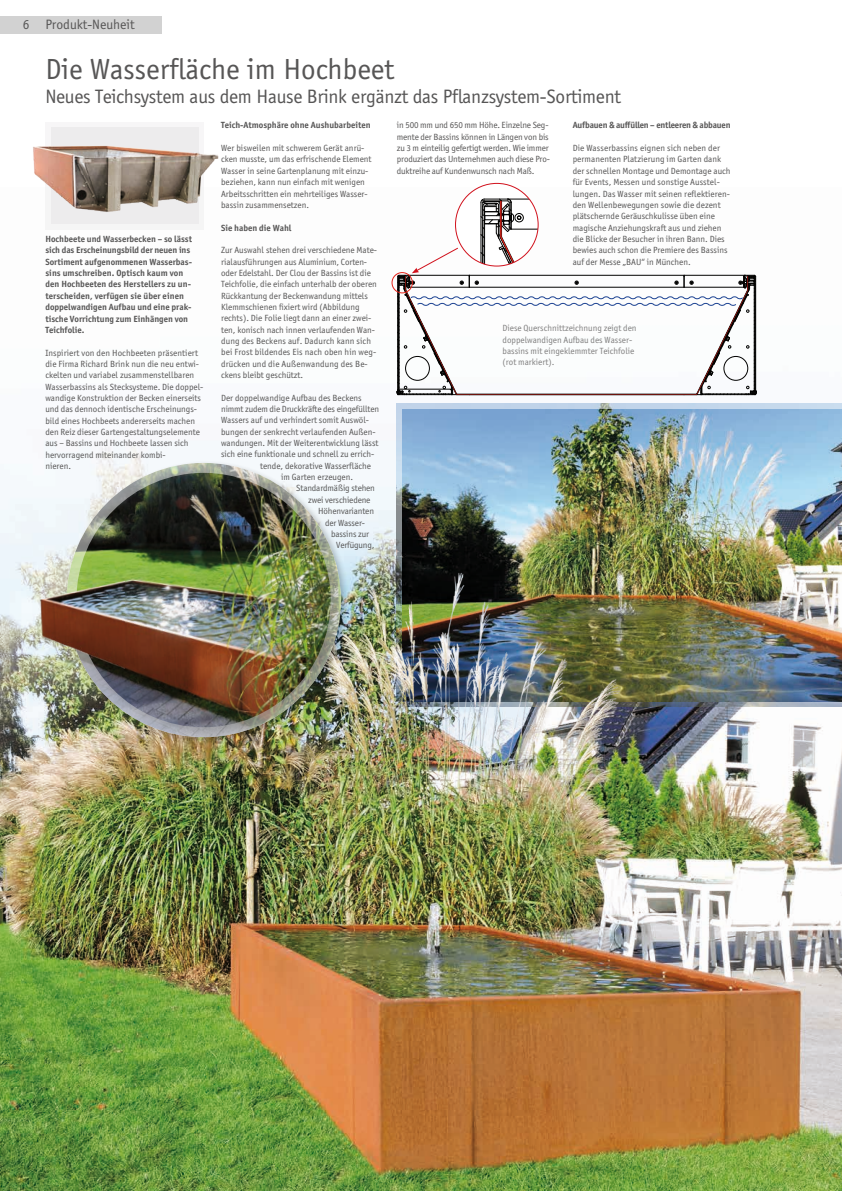
<style>
.page{position:relative;width:842px;height:1191px;background:#fff}
.page>*{position:absolute;margin:0;border:0;box-sizing:border-box;transform-origin:0 0}
.t1{font:30px "Officina Sans";color:#575656}
.t2{font:20px "Officina Sans";letter-spacing:-.015em;color:#575656}
.t3{font:14px "Officina Sans";color:#575656}
.t4{font:9px/11.3px "Officina Sans ITC Pro";color:#575656}
.t5{font:700 9px/11.3px "Officina Sans ITC Pro";color:#575656}
.t6{font:9px/11.3px "Officina Sans ITC Pro";color:#807f7f}
.t7{font:700 9px "Officina Sans ITC Pro";letter-spacing:-.02em;color:#575656}
</style>
<div class="page">
<img style="left:0;top:187px;width:842px;height:1004px">
<div style="left:0;top:16px;width:162px;height:17px;background:#d2d2d2"></div>
<img style="left:397px;top:403px;width:445px;height:304px">
<img style="left:403px;top:409px;width:439px;height:292px">
<img style="left:271px;top:556px;width:406px;height:216px">
<img style="left:24px;top:127px;width:207px;height:129px">
<div style="left:60px;top:456px;width:287px;height:7px;background:#f5f9fc"></div>
<img style="left:60px;top:463px;width:287px;height:281px">
<div style="left:74px;top:470px;width:271px;height:271px;background:#1c1c1b;opacity:.2"></div>
<img style="left:70px;top:473px;width:267px;height:260px">
<img style="left:34px;top:575px;width:91px;height:109px">
<div style="left:392px;top:272px;width:20px;height:21px;border:1px solid #e42319;border-radius:50%"></div>
<div style="left:455px;top:183px;width:83px;height:83px;background:#fff;border-radius:50%"></div>
<svg style="left:397px;top:198px;width:360px;height:197px"></svg>
<h3 class="t3" style="left:23px;top:16px;width:113px">6 Produkt-Neuheit</h3>
<h1 class="t1" style="left:45px;top:53px;width:350px">Die Wasserfläche im Hochbeet</h1>
<h2 class="t2" style="left:45px;top:85px;width:577px">Neues Teichsystem aus dem Hause Brink ergänzt das Pflanzsystem-Sortiment</h2>
<p class="t4" style="left:397px;top:120px;width:155px">in 500 mm und 650 mm Höhe. Einzelne Seg&shy;mente der Bassins können in Längen von bis zu 3 m einteilig gefertigt werden. Wie immer produziert das Unternehmen auch diese Pro&shy;duktreihe auf Kundenwunsch nach Maß.</p>
<p class="t7" style="left:573px;top:120px;width:159px">Aufbauen &amp; auffüllen – entleeren &amp; abbauen</p>
<p class="t5" style="left:221px;top:120px;width:151px">Teich-Atmosphäre ohne Aushubarbeiten</p>
<p class="t4" style="left:221px;top:142px;width:152px">Wer bisweilen mit schwerem Gerät anrü&shy;cken musste, um das erfrischende Element Wasser in seine Gartenplanung mit einzu&shy;beziehen, kann nun einfach mit wenigen Arbeitsschritten ein mehrteiliges Wasser&shy;bassin zusammensetzen.</p>
<p class="t5" style="left:221px;top:222px;width:72px">Sie haben die Wahl</p>
<p class="t4" style="left:221px;top:244px;width:157px">Zur Auswahl stehen drei verschiedene Mate&shy;rialausführungen aus Aluminium, Corten&shy;oder Edelstahl. Der Clou der Bassins ist die Teichfolie, die einfach unterhalb der oberen Rückkantung der Beckenwandung mittels Klemmschienen fixiert wird (Abbildung rechts). Die Folie liegt dann an einer zwei&shy;ten, konisch nach innen verlaufenden Wan&shy;dung des Beckens auf. Dadurch kann sich bei Frost bildendes Eis nach oben hin weg&shy;drücken und die Außenwandung des Be&shy;ckens bleibt geschützt.</p>
<p class="t4" style="left:221px;top:392px;width:142px">Der doppelwandige Aufbau des Beckens</p>
<p class="t4" style="left:221px;top:403px;width:159px">nimmt zudem die Druckkräfte des eingefüllten</p>
<p class="t4" style="left:221px;top:415px;width:149px">Wassers auf und verhindert somit Auswöl-</p>
<p class="t4" style="left:221px;top:426px;width:156px">bungen der senkrecht verlaufenden Außen-</p>
<p class="t4" style="left:221px;top:437px;width:159px">wandungen. Mit der Weiterentwicklung lässt</p>
<p class="t4" style="left:221px;top:449px;width:155px">sich eine funktionale und schnell zu errich-</p>
<p class="t4" style="left:260px;top:460px;width:112px">tende, dekorative Wasserfläche</p>
<p class="t4" style="left:281px;top:471px;width:73px">im Garten erzeugen.</p>
<p class="t4" style="left:296px;top:483px;width:80px">Standardmäßig stehen</p>
<p class="t4" style="left:308px;top:494px;width:64px">zwei verschiedene</p>
<p class="t4" style="left:318px;top:505px;width:57px">Höhenvarianten</p>
<p class="t4" style="left:325px;top:517px;width:41px">der Wasser-</p>
<p class="t4" style="left:331px;top:528px;width:39px">bassins zur</p>
<p class="t4" style="left:336px;top:539px;width:40px">Verfügung,</p>
<p class="t4" style="left:573px;top:142px;width:159px">Die Wasserbassins eignen sich neben der permanenten Platzierung im Garten dank der schnellen Montage und Demontage auch für Events, Messen und sonstige Ausstel&shy;lungen. Das Wasser mit seinen reflektieren&shy;den Wellenbewegungen sowie die dezent plätschernde Geräuschkulisse üben eine magische Anziehungskraft aus und ziehen die Blicke der Besucher in ihren Bann. Dies bewies auch schon die Premiere des Bassins auf der Messe „BAU“ in München.</p>
<p class="t5" style="left:45px;top:233px;width:148px">Hochbeete und Wasserbecken – so lässt sich das Erscheinungsbild der neuen ins Sortiment aufgenommenen Wasserbas&shy;sins umschreiben. Optisch kaum von den Hochbeeten des Herstellers zu un&shy;terscheiden, verfügen sie über einen doppelwandigen Aufbau und eine prak&shy;tische Vorrichtung zum Einhängen von Teichfolie.</p>
<p class="t4" style="left:45px;top:347px;width:159px">Inspiriert von den Hochbeeten präsentiert die Firma Richard Brink nun die neu entwi&shy;ckelten und variabel zusammenstellbaren Wasserbassins als Stecksysteme. Die doppel&shy;wandige Konstruktion der Becken einerseits und das dennoch identische Erscheinungs&shy;bild eines Hochbeets andererseits machen den Reiz dieser Gartengestaltungselemente aus – Bassins und Hochbeete lassen sich hervorragend miteinander kombi-<br>nieren.</p>
<p class="t6" style="left:502px;top:322px;width:136px">Diese Querschnittzeichnung zeigt den doppelwandigen Aufbau des Wasser&shy;bassins mit eingeklemmter Teichfolie (rot markiert).</p>
</div>
